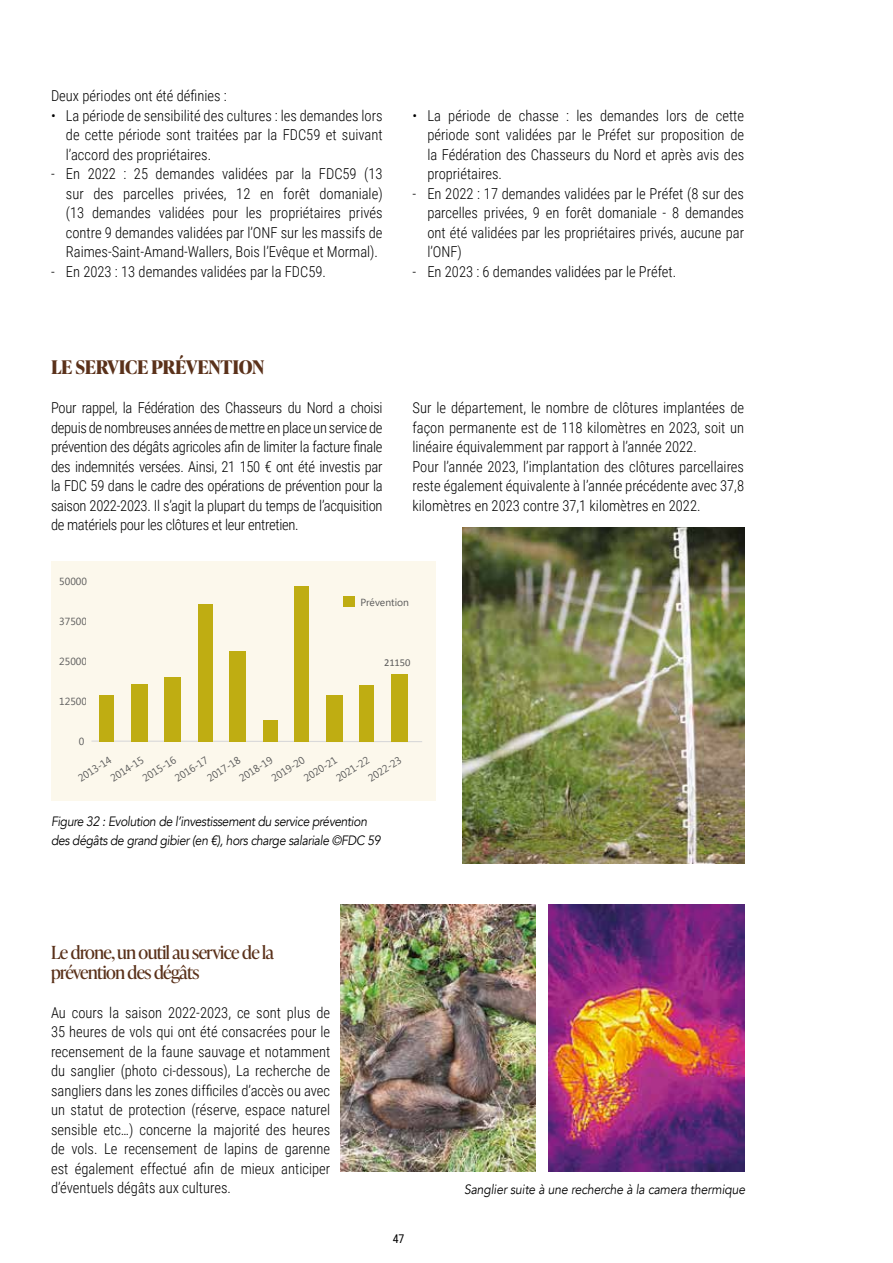
<style>
.page{position:relative;width:893px;height:1263px;background:#fff}
.page>*{position:absolute;margin:0;border:0;box-sizing:border-box;transform-origin:0 0}
.t1{font:700 18.75px "Ivy Presto Headline";letter-spacing:-.01em;color:#5a311a}
.t2{font:18px/19.5px "Ivy Presto Headline";letter-spacing:-.03em;color:#5a311a}
.t3{font:300 15px/19.5px "Roboto Condensed";color:#000;text-align:justify}
.t4{font:italic 13.5px/19.5px "Avenir";letter-spacing:-.03em;color:#000;scale:.9 1}
.t5{font:italic 13.5px "Avenir";letter-spacing:-.01em;color:#000;scale:.9 1}
.t6{font:12px "Roboto Condensed";color:#000}
.t7{font:10.5px "Calibri";letter-spacing:-.01em;color:#5a5a5a}
.t8{font:10.35px "Segoe UI";color:#5a5a5a}
</style>
<div class="page">
<div style="left:51px;top:561px;width:384px;height:240px;background:#fcf8ec"></div>
<img style="left:340px;top:904px;width:196px;height:267px">
<img style="left:549px;top:904px;width:195px;height:267px">
<img style="left:462px;top:527px;width:282px;height:337px">
<svg style="left:91px;top:740px;width:331px;height:2px"></svg>
<div style="left:343px;top:596px;width:11px;height:11px;background:#bfad12"></div>
<div style="left:131px;top:684px;width:16px;height:58px;background:#bfad12"></div>
<div style="left:165px;top:678px;width:16px;height:64px;background:#bfad12"></div>
<div style="left:198px;top:604px;width:14px;height:138px;background:#bfad12"></div>
<div style="left:230px;top:651px;width:16px;height:91px;background:#bfad12"></div>
<div style="left:263px;top:720px;width:14px;height:22px;background:#bfad12"></div>
<div style="left:295px;top:586px;width:14px;height:156px;background:#bfad12"></div>
<div style="left:326px;top:695px;width:16px;height:47px;background:#bfad12"></div>
<div style="left:360px;top:686px;width:14px;height:56px;background:#bfad12"></div>
<div style="left:391px;top:674px;width:16px;height:68px;background:#bfad12"></div>
<div style="left:100px;top:695px;width:14px;height:47px;background:#bfad12"></div>
<p class="t3" style="left:51px;top:85px;width:177px">Deux périodes ont été définies :</p>
<p class="t3" style="left:66px;top:105px;width:318px;text-indent:-15px">• La période de sensibilité des cultures : les demandes lors de cette période sont traitées par la FDC59 et suivant l’accord des propriétaires.</p>
<p class="t3" style="left:66px;top:163px;width:318px;text-indent:-15px">- En 2022 : 25 demandes validées par la FDC59 (13 sur des parcelles privées, 12 en forêt domaniale) (13 demandes validées pour les propriétaires privés contre 9 demandes validées par l’ONF sur les massifs de Raimes-Saint-Amand-Wallers, Bois l’Evêque et Mormal).</p>
<p class="t3" style="left:51px;top:261px;width:277px">- En 2023 : 13 demandes validées par la FDC59.</p>
<p class="t3" style="left:427px;top:105px;width:318px;text-indent:-15px">• La période de chasse : les demandes lors de cette période sont validées par le Préfet sur proposition de la Fédération des Chasseurs du Nord et après avis des propriétaires.</p>
<p class="t3" style="left:427px;top:183px;width:318px;text-indent:-15px">- En 2022 : 17 demandes validées par le Préfet (8 sur des parcelles privées, 9 en forêt domaniale - 8 demandes ont été validées par les propriétaires privés, aucune par l’ONF)</p>
<p class="t3" style="left:412px;top:261px;width:265px">- En 2023 : 6 demandes validées par le Préfet.</p>
<p class="t1" style="left:51px;top:354px;width:215px">LE SERVICE PRÉVENTION</p>
<p class="t3" style="left:51px;top:397px;width:333px">Pour rappel, la Fédération des Chasseurs du Nord a choisi depuis de nombreuses années de mettre en place un service de prévention des dégâts agricoles afin de limiter la facture finale des indemnités versées. Ainsi, 21 150 € ont été investis par la FDC 59 dans le cadre des opérations de prévention pour la saison 2022-2023. Il s’agit la plupart du temps de l’acquisition de matériels pour les clôtures et leur entretien.</p>
<p class="t3" style="left:412px;top:397px;width:333px;text-align:left">Sur le département, le nombre de clôtures implantées de façon permanente est de 118 kilomètres en 2023, soit un linéaire équivalemment par rapport à l’année 2022.<br>Pour l’année 2023, l’implantation des clôtures parcellaires reste également équivalente à l’année précédente avec 37,8 kilomètres en 2023 contre 37,1 kilomètres en 2022.</p>
<p class="t8" style="left:59px;top:576px;width:29px">50000</p>
<p class="t8" style="left:59px;top:616px;width:29px">37500</p>
<p class="t8" style="left:59px;top:656px;width:29px">25000</p>
<p class="t8" style="left:59px;top:696px;width:29px">12500</p>
<p class="t8" style="left:79px;top:736px;width:7px">0</p>
<p class="t8" style="left:360px;top:596px;width:50px">Prévention</p>
<p class="t7" style="left:384px;top:656px;width:28px">21150</p>
<p class="t8" style="left:269px;top:774px;width:39px;rotate:-33deg">2019-20</p>
<p class="t8" style="left:302px;top:774px;width:39px;rotate:-33deg">2020-21</p>
<p class="t8" style="left:237px;top:774px;width:39px;rotate:-33deg">2018-19</p>
<p class="t8" style="left:140px;top:774px;width:39px;rotate:-33deg">2015-16</p>
<p class="t8" style="left:205px;top:774px;width:39px;rotate:-33deg">2017-18</p>
<p class="t8" style="left:334px;top:774px;width:39px;rotate:-33deg">2021-22</p>
<p class="t8" style="left:366px;top:774px;width:39px;rotate:-33deg">2022-23</p>
<p class="t8" style="left:76px;top:774px;width:39px;rotate:-33deg">2013-14</p>
<p class="t8" style="left:173px;top:774px;width:39px;rotate:-33deg">2016-17</p>
<p class="t8" style="left:108px;top:774px;width:39px;rotate:-33deg">2014-15</p>
<p class="t4" style="left:51px;top:811px;width:368px">Figure 32 : Evolution de l’investissement du service prévention des dégâts de grand gibier (en €), hors charge salariale ©FDC 59</p>
<p class="t2" style="left:51px;top:942px;width:224px">Le drone, un outil au service de la prévention des dégâts</p>
<p class="t3" style="left:51px;top:1002px;width:281px">Au cours la saison 2022-2023, ce sont plus de 35 heures de vols qui ont été consacrées pour le recensement de la faune sauvage et notamment du sanglier (photo ci-dessous), La recherche de sangliers dans les zones difficiles d’accès ou avec un statut de protection (réserve, espace naturel sensible etc…) concerne la majorité des heures de vols. Le recensement de lapins de garenne est également effectué afin de mieux anticiper d’éventuels dégâts aux cultures.</p>
<p class="t6" style="left:393px;top:1230px;width:13px">47</p>
<p class="t5" style="left:464px;top:1181px;width:314px">Sanglier suite à une recherche à la camera thermique</p>
</div>
